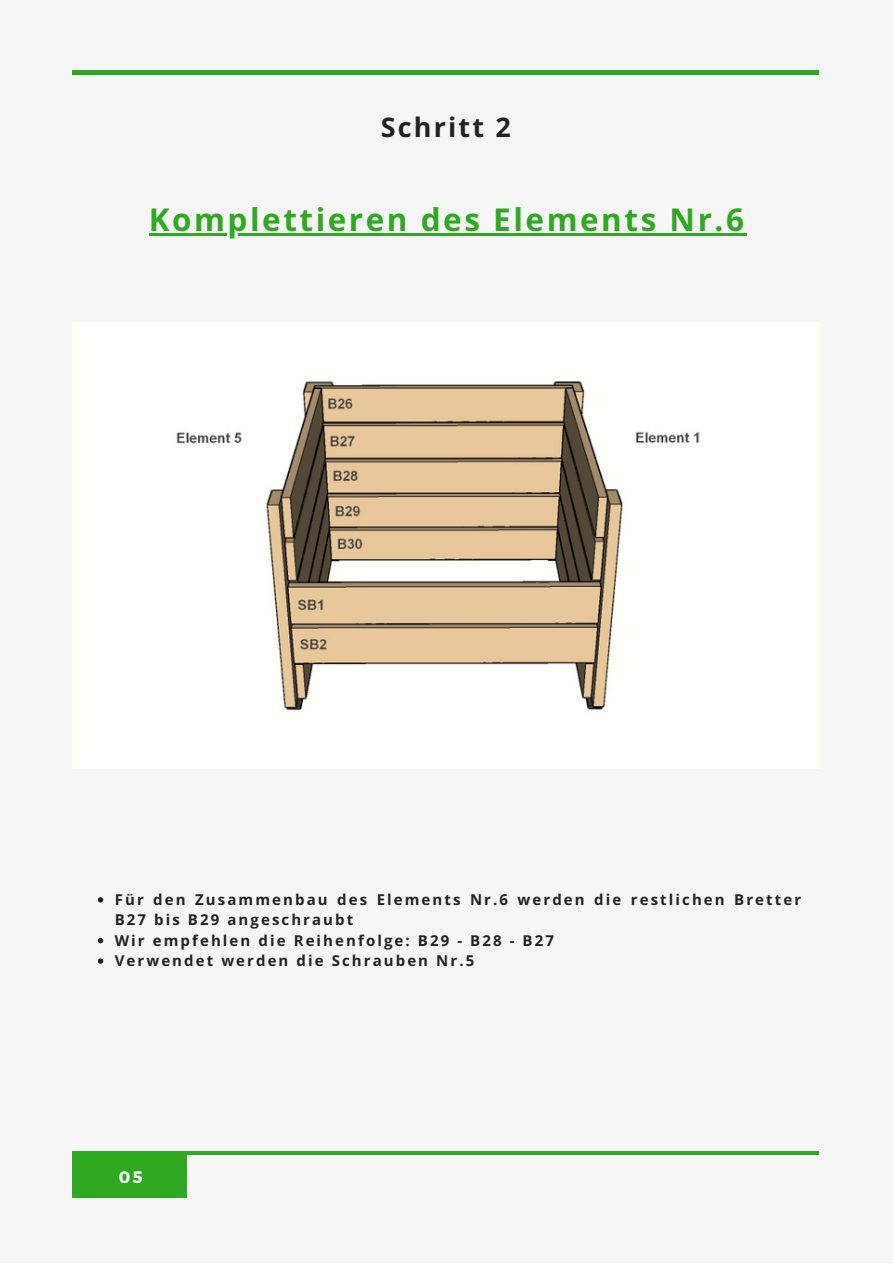
<style>
.page{position:relative;width:893px;height:1264px;background:#fff}
.page>*{position:absolute;margin:0;border:0;box-sizing:border-box;transform-origin:0 0}
.t1{font:700 31.5px "Open Sans Hebrew";letter-spacing:.08em;color:#2ea921}
.t2{font:700 27px "Open Sans Hebrew";letter-spacing:.08em;color:#222}
.t3{font:700 16.5px "Montserrat";color:#fff}
.t4{font:700 15px/20.4px "Open Sans Hebrew";letter-spacing:.14em;color:#222}
</style>
<div class="page">
<div style="left:0;top:0;width:892px;height:1262px;background:#f6f6f6"></div>
<hr style="left:72px;top:71px;width:747px;height:3px;background:#2ea921">
<div style="left:72px;top:1151px;width:115px;height:46px;background:#2ea921"></div>
<hr style="left:72px;top:1151px;width:747px;height:3px;background:#2ea921">
<img style="left:176px;top:381px;width:523px;height:329px">
<svg style="left:98px;top:897px;width:5px;height:5px"></svg>
<svg style="left:98px;top:938px;width:5px;height:5px"></svg>
<svg style="left:98px;top:958px;width:5px;height:5px"></svg>
<hr style="left:149px;top:234px;width:597px;height:2px;background:#2ea921">
<p class="t2" style="left:381px;top:108px;width:132px">Schritt 2</p>
<p class="t1" style="left:149px;top:198px;width:596px">Komplettieren des Elements Nr.6</p>
<p class="t4" style="left:115px;top:888px;width:688px">Für den Zusammenbau des Elements Nr.6 werden die restlichen Bretter<br>B27 bis B29 angeschraubt</p>
<p class="t4" style="left:115px;top:929px;width:440px">Wir empfehlen die Reihenfolge: B29 - B28 - B27</p>
<p class="t4" style="left:115px;top:949px;width:361px">Verwendet werden die Schrauben Nr.5</p>
<p class="t3" style="left:119px;top:1165px;width:25px">05</p>
</div>
